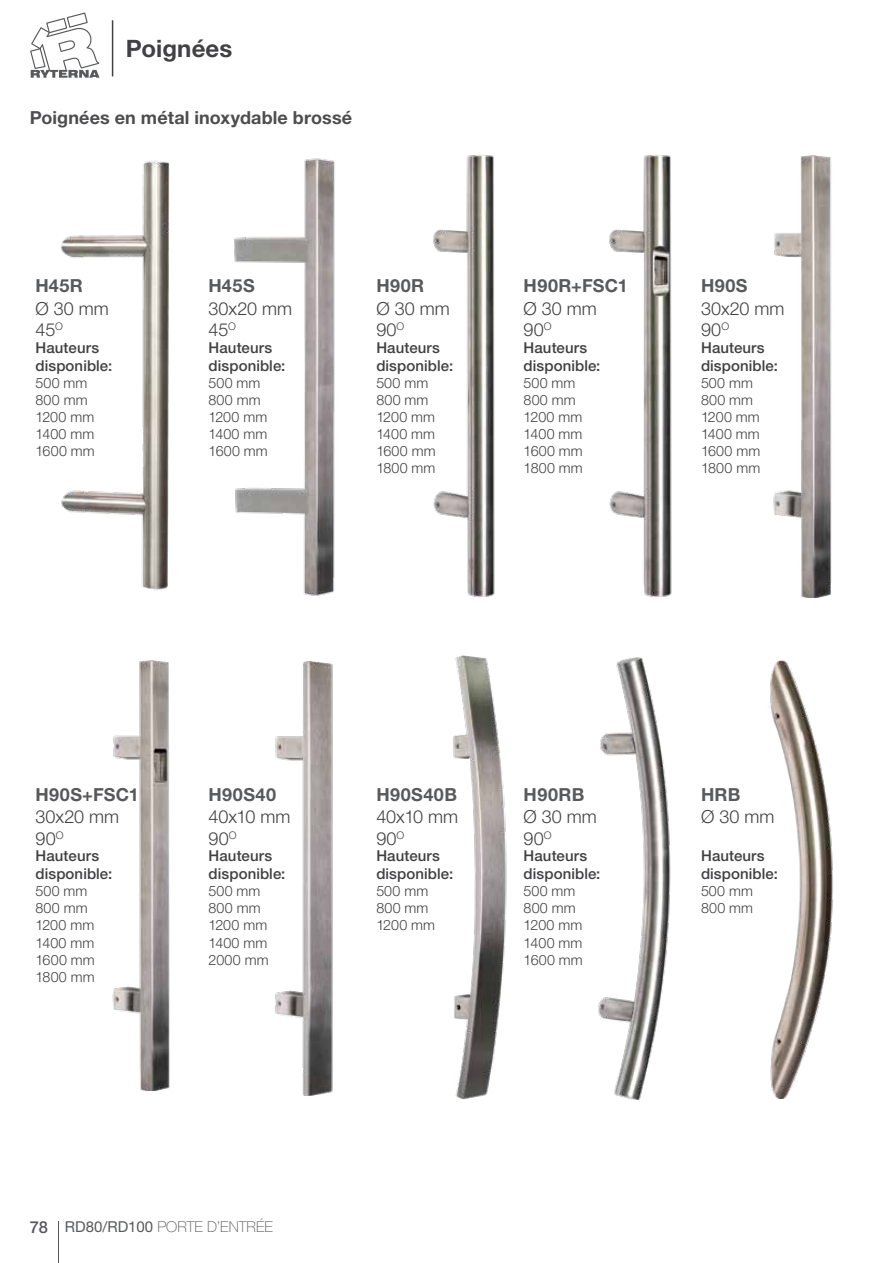
<style>
.page{position:relative;width:893px;height:1263px;background:#fff}
.page>*{position:absolute;margin:0;border:0;box-sizing:border-box;transform-origin:0 0}
.t1{font:700 24px "Helvetica Neue LT Pro";color:#414042}
.t2{font:300 18px/21.6px "Helvetica Neue LT Pro";color:#414042}
.t3{font:700 18px "Helvetica Neue LT Pro";letter-spacing:.025em;color:#58595b}
.t4{font:700 18px "Helvetica Neue LT Pro";letter-spacing:.005em;color:#4d4d4f}
.t5{font:700 18px "Helvetica Neue LT Pro";letter-spacing:.02em;color:#58585a}
.t6{font:500 15px/18px "Helvetica Neue LT Pro";letter-spacing:.005em;color:#414042}
.t7{font:100 15px "Helvetica Neue LT Pro";color:#58595b}
.t8{font:300 14.25px/17.1px "Helvetica Neue LT Pro";letter-spacing:.01em;color:#414042}
.s1{font-weight:500;font-size:16.5px}
.s2{font-weight:400}
</style>
<div class="page">
<hr style="left:112px;top:20px;width:1px;height:56px;background:#414042">
<svg style="left:30px;top:13px;width:70px;height:65px"></svg>
<hr style="left:58px;top:1221px;width:1px;height:42px;background:#58595b">
<img style="left:598px;top:657px;width:73px;height:442px">
<img style="left:770px;top:660px;width:63px;height:439px">
<img style="left:234px;top:158px;width:101px;height:438px">
<img style="left:275px;top:661px;width:58px;height:435px">
<img style="left:433px;top:155px;width:62px;height:442px">
<img style="left:773px;top:156px;width:59px;height:441px">
<img style="left:453px;top:655px;width:54px;height:445px">
<img style="left:61px;top:160px;width:109px;height:430px">
<img style="left:112px;top:660px;width:58px;height:431px">
<img style="left:609px;top:155px;width:63px;height:442px">
<h1 class="t1" style="left:126px;top:33px;width:108px">Poignées</h1>
<p class="t4" style="left:30px;top:106px;width:324px">Poignées en métal inoxydable brossé</p>
<p class="t3" style="left:36px;top:275px;width:49px">H45R</p>
<p class="t2" style="left:36px;top:297px;width:75px">Ø 30 mm<br>45<sup>O</sup></p>
<p class="t6" style="left:36px;top:338px;width:78px">Hauteurs disponible:</p>
<p class="t8" style="left:36px;top:374px;width:61px">500 mm<br>800 mm<br>1200 mm<br>1400 mm<br>1600 mm</p>
<p class="t3" style="left:209px;top:275px;width:48px">H45S</p>
<p class="t2" style="left:209px;top:297px;width:85px">30x20 mm<br>45<sup>O</sup></p>
<p class="t6" style="left:209px;top:338px;width:78px">Hauteurs disponible:</p>
<p class="t8" style="left:209px;top:374px;width:61px">500 mm<br>800 mm<br>1200 mm<br>1400 mm<br>1600 mm</p>
<p class="t3" style="left:376px;top:275px;width:49px">H90R</p>
<p class="t2" style="left:376px;top:297px;width:75px">Ø 30 mm<br>90<sup>O</sup></p>
<p class="t6" style="left:376px;top:338px;width:78px">Hauteurs disponible:</p>
<p class="t8" style="left:376px;top:374px;width:61px">500 mm<br>800 mm<br>1200 mm<br>1400 mm<br>1600 mm<br>1800 mm</p>
<p class="t3" style="left:524px;top:275px;width:106px">H90R+FSC1</p>
<p class="t2" style="left:524px;top:297px;width:75px">Ø 30 mm<br>90<sup>O</sup></p>
<p class="t6" style="left:524px;top:338px;width:78px">Hauteurs disponible:</p>
<p class="t8" style="left:524px;top:374px;width:61px">500 mm<br>800 mm<br>1200 mm<br>1400 mm<br>1600 mm<br>1800 mm</p>
<p class="t3" style="left:701px;top:275px;width:48px">H90S</p>
<p class="t2" style="left:701px;top:297px;width:85px">30x20 mm<br>90<sup>O</sup></p>
<p class="t6" style="left:701px;top:338px;width:78px">Hauteurs disponible:</p>
<p class="t8" style="left:701px;top:374px;width:61px">500 mm<br>800 mm<br>1200 mm<br>1400 mm<br>1600 mm<br>1800 mm</p>
<p class="t5" style="left:36px;top:783px;width:105px">H90S+FSC1</p>
<p class="t3" style="left:209px;top:783px;width:69px">H90S40</p>
<p class="t3" style="left:376px;top:783px;width:82px">H90S40B</p>
<p class="t3" style="left:524px;top:783px;width:62px">H90RB</p>
<p class="t3" style="left:701px;top:783px;width:41px">HRB</p>
<p class="t2" style="left:36px;top:805px;width:85px">30x20 mm<br>90<sup>O</sup></p>
<p class="t6" style="left:36px;top:847px;width:78px">Hauteurs disponible:</p>
<p class="t8" style="left:36px;top:882px;width:61px">500 mm<br>800 mm<br>1200 mm<br>1400 mm<br>1600 mm<br>1800 mm</p>
<p class="t2" style="left:209px;top:805px;width:83px">40x10 mm<br>90<sup>O</sup></p>
<p class="t6" style="left:209px;top:847px;width:78px">Hauteurs disponible:</p>
<p class="t8" style="left:209px;top:882px;width:62px">500 mm<br>800 mm<br>1200 mm<br>1400 mm<br>2000 mm</p>
<p class="t2" style="left:376px;top:805px;width:83px">40x10 mm<br>90<sup>O</sup></p>
<p class="t6" style="left:376px;top:847px;width:78px">Hauteurs disponible:</p>
<p class="t8" style="left:376px;top:882px;width:60px">500 mm<br>800 mm<br>1200 mm</p>
<p class="t2" style="left:524px;top:805px;width:75px">Ø 30 mm<br>90<sup>O</sup></p>
<p class="t6" style="left:524px;top:847px;width:78px">Hauteurs disponible:</p>
<p class="t8" style="left:524px;top:882px;width:61px">500 mm<br>800 mm<br>1200 mm<br>1400 mm<br>1600 mm</p>
<p class="t2" style="left:701px;top:805px;width:75px">Ø 30 mm</p>
<p class="t6" style="left:701px;top:847px;width:78px">Hauteurs disponible:</p>
<p class="t8" style="left:701px;top:882px;width:54px">500 mm<br>800 mm</p>
<p class="t7" style="left:30px;top:1218px;width:245px"><span class="s1">78</span> <span class="s2">RD80/RD100</span> PORTE D’ENTRÉE</p>
</div>
